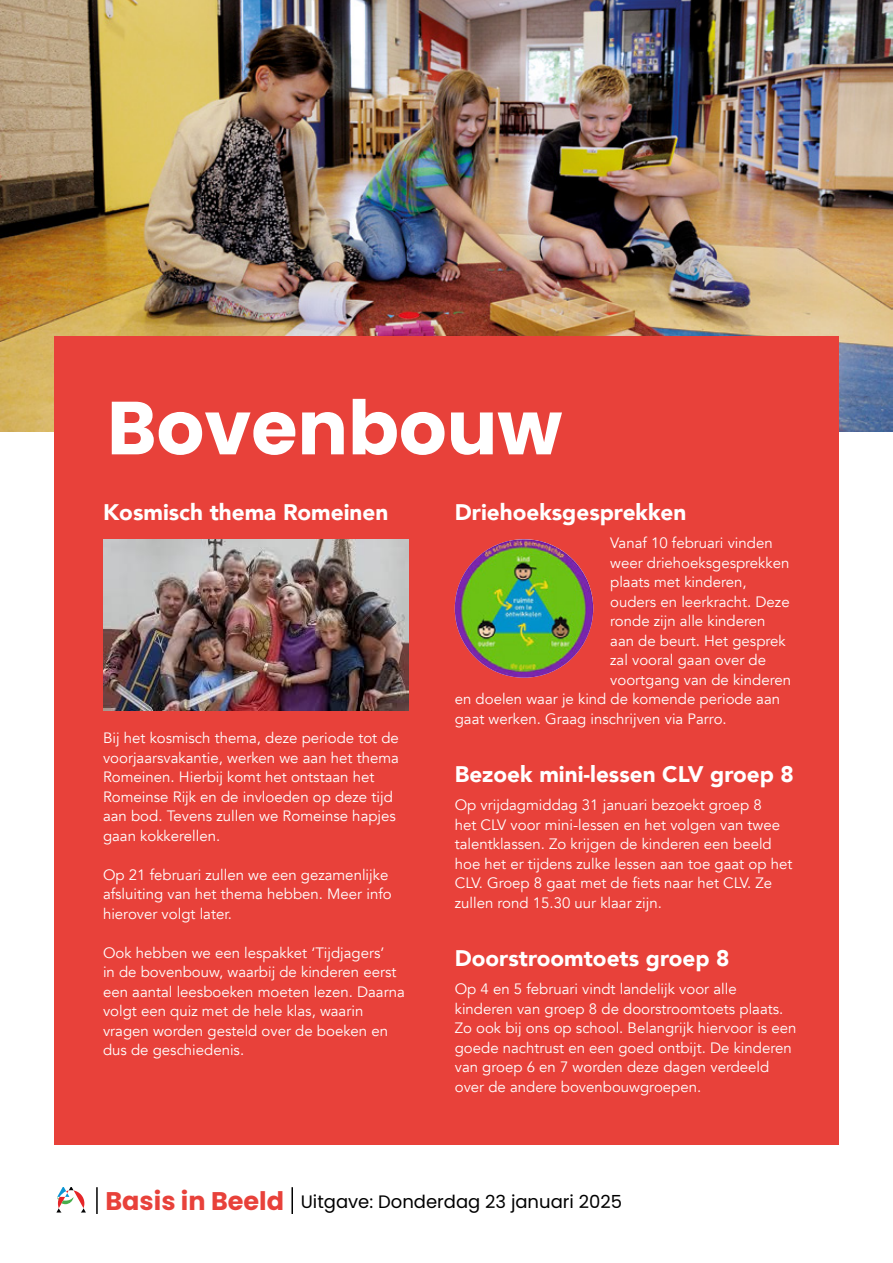
<style>
.page{position:relative;width:893px;height:1263px;background:#fff}
.page>*{position:absolute;margin:0;border:0;box-sizing:border-box;transform-origin:0 0}
.t1{font:700 75px "Poppins";color:#fff}
.t2{font:900 22.5px "Avenir";color:#fff}
.t3{font:18px "Poppins";color:#000}
.t4{font:15px/19.5px "Avenir";color:#fff}
.s1{font-weight:700;font-size:25.5px;color:#e8413a}
</style>
<div class="page">
<img style="left:0;top:0;width:893px;height:432px">
<svg style="left:56px;top:1187px;width:30px;height:25px"></svg>
<hr style="left:96px;top:1187px;width:2px;height:27px;background:#000">
<hr style="left:291px;top:1187px;width:2px;height:27px;background:#000">
<div style="left:54px;top:336px;width:785px;height:808px;background:#e8413a"></div>
<img style="left:103px;top:539px;width:305px;height:171px">
<img style="left:455px;top:539px;width:138px;height:139px;border-radius:69px">
<h1 class="t1" style="left:107px;top:385px;width:457px">Bovenbouw</h1>
<h2 class="t2" style="left:103px;top:493px;width:287px">Kosmisch thema Romeinen</h2>
<p class="t4" style="left:103px;top:729px;width:297px">Bij het kosmisch thema, deze periode tot de voorjaarsvakantie, werken we aan het thema Romeinen. Hierbij komt het ontstaan het Romeinse Rijk en de invloeden op deze tijd aan bod. Tevens zullen we Romeinse hapjes gaan kokkerellen.</p>
<p class="t4" style="left:103px;top:865px;width:290px">Op 21 februari zullen we een gezamenlijke afsluiting van het thema hebben. Meer info hierover volgt later.</p>
<p class="t4" style="left:103px;top:943px;width:304px">Ook hebben we een lespakket ‘Tijdjagers’<br>in de bovenbouw, waarbij de kinderen eerst een aantal leesboeken moeten lezen. Daarna volgt een quiz met de hele klas, waarin vragen worden gesteld over de boeken en dus de geschiedenis.</p>
<h2 class="t2" style="left:455px;top:493px;width:233px">Driehoeksgesprekken</h2>
<p class="t4" style="left:610px;top:534px;width:164px">Vanaf 10 februari vinden</p>
<p class="t4" style="left:610px;top:553px;width:181px">weer driehoeksgesprekken</p>
<p class="t4" style="left:610px;top:573px;width:138px">plaats met kinderen,</p>
<p class="t4" style="left:610px;top:592px;width:181px">ouders en leerkracht. Deze</p>
<p class="t4" style="left:610px;top:612px;width:157px">ronde zijn alle kinderen</p>
<p class="t4" style="left:610px;top:631px;width:177px">aan de beurt. Het gesprek</p>
<p class="t4" style="left:610px;top:651px;width:157px">zal vooral gaan over de</p>
<p class="t4" style="left:610px;top:670px;width:182px">voortgang van de kinderen</p>
<p class="t4" style="left:455px;top:690px;width:327px">en doelen waar je kind de komende periode aan</p>
<p class="t4" style="left:455px;top:709px;width:273px">gaat werken. Graag inschrijven via Parro.</p>
<h2 class="t2" style="left:455px;top:755px;width:341px">Bezoek mini-lessen CLV groep 8</h2>
<p class="t4" style="left:455px;top:796px;width:339px">Op vrijdagmiddag 31 januari bezoekt groep 8<br>het CLV voor mini-lessen en het volgen van twee talentklassen. Zo krijgen de kinderen een beeld hoe het er tijdens zulke lessen aan toe gaat op het CLV. Groep 8 gaat met de fiets naar het CLV. Ze zullen rond 15.30 uur klaar zijn.</p>
<h2 class="t2" style="left:455px;top:939px;width:276px">Doorstroomtoets groep 8</h2>
<p class="t4" style="left:455px;top:980px;width:343px">Op 4 en 5 februari vindt landelijk voor alle kinderen van groep 8 de doorstroomtoets plaats.<br>Zo ook bij ons op school. Belangrijk hiervoor is een goede nachtrust en een goed ontbijt. De kinderen van groep 6 en 7 worden deze dagen verdeeld over de andere bovenbouwgroepen.</p>
<p class="t3" style="left:105px;top:1192px;width:518px"><span class="s1">Basis in Beeld</span> Uitgave: Donderdag 23 januari 2025</p>
</div>
